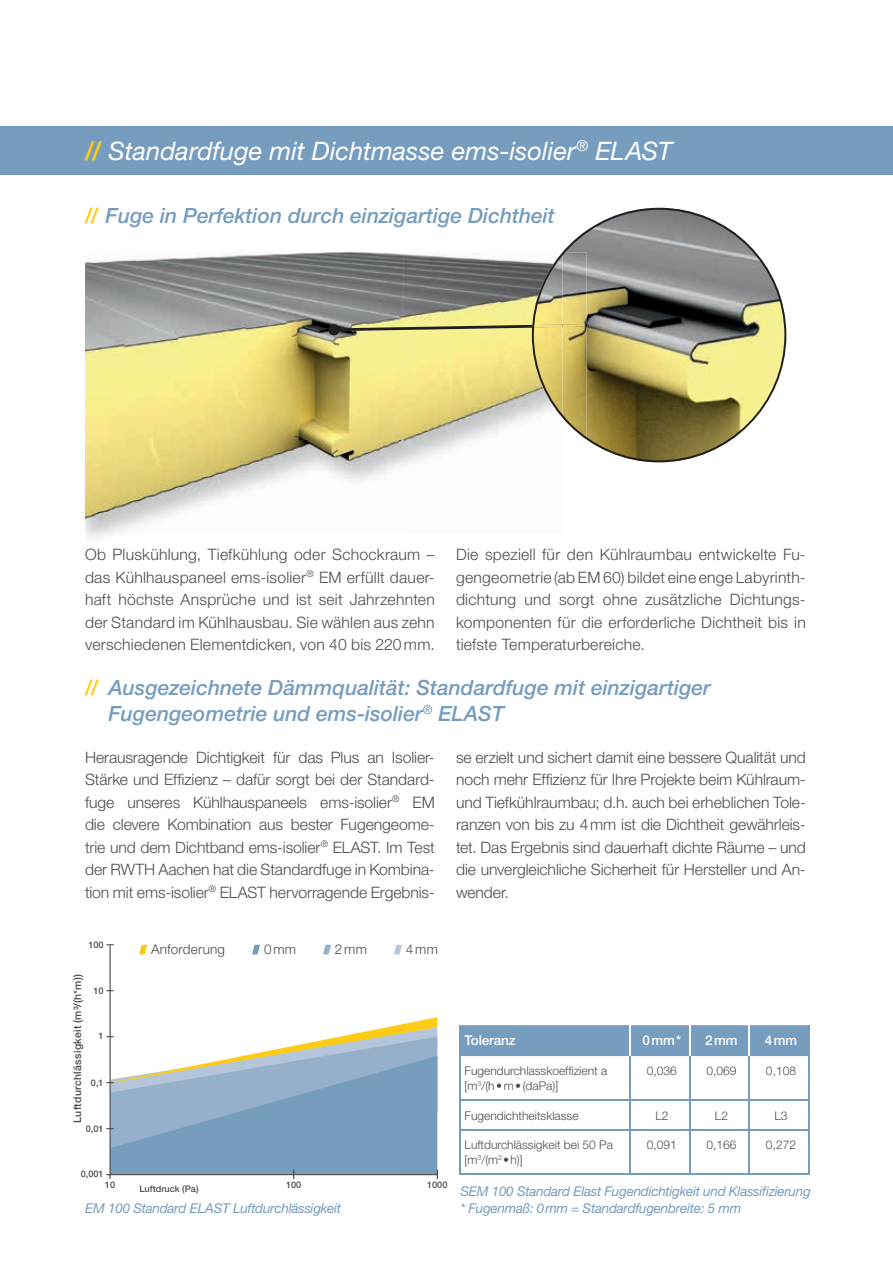
<style>
.page{position:relative;width:893px;height:1263px;background:#fff}
.page>*{position:absolute;margin:0;border:0;box-sizing:border-box;transform-origin:0 0}
.t1{font:italic 25.5px "Helvetica Neue LT Pro";color:#fff}
.t2{font:italic 500 21px/25.2px "Helvetica Neue LT Pro";color:#769cbe}
.t3{font:300 15.75px/22.5px "Helvetica Neue LT Pro";color:#4b4c4d;text-align:justify}
.t4{font:italic 13.5px/16.2px "Helvetica Neue LT Pro";letter-spacing:-.02em;color:#769cbe}
.t5{font:300 13.5px "Helvetica Neue LT Pro";letter-spacing:.015em;color:#4b4c4d}
.t6{font:500 13.5px "Helvetica Neue LT Pro";letter-spacing:-.01em;color:#fff}
.t7{font:300 12px/14.4px "Helvetica Neue LT Pro";color:#4b4c4d}
.t8{font:500 10.5px "Helvetica Neue LT Pro";letter-spacing:.025em;color:#4b4c4d}
.t9{font:500 9.15px "Helvetica Neue LT Pro";color:#4b4c4d}
.s1{font-weight:500;font-style:normal;color:#fecb17}
.s2{color:#fecb17}
</style>
<div class="page">
<div style="left:0;top:127px;width:893px;height:48px;background:#769cbe"></div>
<img style="left:85px;top:251px;width:447px;height:283px">
<div style="left:328px;top:324px;width:12px;height:12px;background:#231f20;border-radius:50%"></div>
<svg style="left:334px;top:324px;width:198px;height:7px"></svg>
<svg style="left:532px;top:208px;width:254px;height:254px"></svg>
<div style="left:461px;top:1025px;width:347px;height:31px;background:#769cbe"></div>
<hr style="left:460px;top:1025px;width:1px;height:31px;background:#769cbe">
<hr style="left:808px;top:1025px;width:2px;height:31px;background:#769cbe">
<hr style="left:460px;top:1056px;width:1px;height:43px;background:#769cbe">
<hr style="left:630px;top:1056px;width:1px;height:43px;background:#769cbe">
<hr style="left:689px;top:1056px;width:2px;height:43px;background:#769cbe">
<hr style="left:749px;top:1056px;width:1px;height:43px;background:#769cbe">
<hr style="left:808px;top:1056px;width:2px;height:43px;background:#769cbe">
<hr style="left:460px;top:1099px;width:170px;height:2px;background:#769cbe">
<svg style="left:460px;top:1101px;width:1px;height:28px"></svg>
<hr style="left:630px;top:1099px;width:60px;height:2px;background:#769cbe">
<svg style="left:630px;top:1101px;width:1px;height:28px"></svg>
<hr style="left:690px;top:1099px;width:59px;height:2px;background:#769cbe">
<hr style="left:689px;top:1101px;width:2px;height:28px;background:#769cbe">
<hr style="left:749px;top:1099px;width:61px;height:2px;background:#769cbe">
<svg style="left:749px;top:1101px;width:1px;height:28px"></svg>
<hr style="left:808px;top:1101px;width:2px;height:28px;background:#769cbe">
<hr style="left:460px;top:1129px;width:170px;height:2px;background:#769cbe">
<hr style="left:460px;top:1131px;width:1px;height:42px;background:#769cbe">
<hr style="left:630px;top:1129px;width:60px;height:2px;background:#769cbe">
<hr style="left:630px;top:1131px;width:1px;height:42px;background:#769cbe">
<hr style="left:690px;top:1129px;width:59px;height:2px;background:#769cbe">
<hr style="left:689px;top:1131px;width:2px;height:42px;background:#769cbe">
<hr style="left:749px;top:1129px;width:61px;height:2px;background:#769cbe">
<hr style="left:749px;top:1131px;width:1px;height:42px;background:#769cbe">
<hr style="left:808px;top:1131px;width:2px;height:42px;background:#769cbe">
<hr style="left:460px;top:1173px;width:170px;height:2px;background:#769cbe">
<hr style="left:630px;top:1173px;width:60px;height:2px;background:#769cbe">
<hr style="left:690px;top:1173px;width:59px;height:2px;background:#769cbe">
<hr style="left:749px;top:1173px;width:61px;height:2px;background:#769cbe">
<hr style="left:630px;top:1025px;width:1px;height:31px;background:#fff">
<hr style="left:689px;top:1025px;width:2px;height:31px;background:#fff">
<hr style="left:749px;top:1025px;width:1px;height:31px;background:#fff">
<svg style="left:139px;top:945px;width:8px;height:9px"></svg>
<svg style="left:252px;top:945px;width:8px;height:9px"></svg>
<svg style="left:323px;top:945px;width:8px;height:9px"></svg>
<svg style="left:394px;top:945px;width:8px;height:9px"></svg>
<hr style="left:109px;top:945px;width:2px;height:234px;background:#4b4c4d">
<svg style="left:106px;top:1017px;width:332px;height:162px"></svg>
<hr style="left:106px;top:1174px;width:331px;height:1px;background:#4b4c4d">
<h1 class="t1" style="left:85px;top:135px;width:589px"><span class="s1">//</span> Standardfuge mit Dichtmasse ems-isolier<sup>®</sup> ELAST</h1>
<h2 class="t2" style="left:85px;top:202px;width:471px"><span class="s2">//</span> Fuge in Perfektion durch einzigartige Dichtheit</h2>
<p class="t3" style="left:85px;top:543px;width:351px">Ob Pluskühlung, Tiefkühlung oder Schockraum – das Kühlhauspaneel ems-isolier<sup>®</sup> EM erfüllt dauer&shy;haft höchs te Ansprüche und ist seit Jahrzehnten der Standard im Kühlhausbau. Sie wählen aus zehn verschiedenen Elementdicken, von 40 bis 220 mm.</p>
<p class="t3" style="left:456px;top:543px;width:351px">Die speziell für den Kühlraumbau entwickelte Fu&shy;gengeometrie (ab EM 60) bildet eine enge Labyrinth&shy;dichtung und sorgt ohne zusätzliche Dichtungs&shy;komponenten für die erforderliche Dichtheit bis in tiefste Temperaturbereiche.</p>
<h2 class="t2" style="left:108px;top:675px;width:604px;text-indent:-23px"><span class="s2">//</span> Ausgezeichnete Dämmqualität: Standardfuge mit einzigartiger<br>Fugengeometrie und ems-isolier<sup>®</sup> ELAST</h2>
<p class="t3" style="left:85px;top:745px;width:351px">Herausragende Dichtigkeit für das Plus an Isolier-Stärke und Effizienz – dafür sorgt bei der Standard&shy;fuge unseres Kühlhauspaneels ems-isolier<sup>®</sup> EM die clevere Kombination aus bester Fugengeome&shy;trie und dem Dichtband ems-isolier<sup>®</sup> ELAST. Im Test der RWTH Aachen hat die Standardfuge in Kombina&shy;tion mit ems-isolier<sup>®</sup> ELAST hervorragende Ergebnis-</p>
<p class="t3" style="left:456px;top:745px;width:351px">se erzielt und sichert damit eine bessere Qualität und noch mehr Effizienz für Ihre Projekte beim Kühlraum&shy;und Tiefkühlraumbau; d.h. auch bei erheblichen Tole&shy;ranzen von bis zu 4 mm ist die Dichtheit gewährleis&shy;tet. Das Ergebnis sind dauerhaft dichte Räume – und die unvergleichliche Sicherheit für Hersteller und An&shy;wender.</p>
<p class="t9" style="left:88px;top:939px;width:17px">100</p>
<p class="t8" style="left:71px;top:1123px;width:150px;rotate:-90deg">Luftdurchlässigkeit (m³/(h*m))</p>
<p class="t9" style="left:93px;top:985px;width:12px">10</p>
<p class="t9" style="left:99px;top:1031px;width:7px">1</p>
<p class="t9" style="left:91px;top:1077px;width:14px">0,1</p>
<p class="t9" style="left:86px;top:1123px;width:19px">0,01</p>
<p class="t9" style="left:81px;top:1168px;width:24px">0,001</p>
<p class="t9" style="left:105px;top:1179px;width:12px">10</p>
<p class="t5" style="left:151px;top:941px;width:75px">Anforderung</p>
<p class="t5" style="left:264px;top:941px;width:34px">0 mm</p>
<p class="t5" style="left:335px;top:941px;width:34px">2 mm</p>
<p class="t5" style="left:406px;top:941px;width:34px">4 mm</p>
<p class="t9" style="left:139px;top:1183px;width:61px">Luftdruck (Pa)</p>
<p class="t9" style="left:286px;top:1179px;width:17px">100</p>
<p class="t9" style="left:427px;top:1179px;width:22px">1000</p>
<p class="t4" style="left:85px;top:1199px;width:257px">EM 100 Standard ELAST Luftdurchlässigkeit</p>
<p class="t6" style="left:465px;top:1032px;width:53px">Toleranz</p>
<p class="t6" style="left:643px;top:1032px;width:40px">0 mm *</p>
<p class="t6" style="left:705px;top:1032px;width:34px">2 mm</p>
<p class="t6" style="left:765px;top:1032px;width:34px">4 mm</p>
<p class="t7" style="left:465px;top:1063px;width:144px">Fugendurchlasskoeffizient a [m<sup>3</sup>/(h • m • (daPa)]</p>
<p class="t7" style="left:647px;top:1063px;width:32px">0,036</p>
<p class="t7" style="left:706px;top:1063px;width:32px">0,069</p>
<p class="t7" style="left:766px;top:1063px;width:32px">0,108</p>
<p class="t7" style="left:465px;top:1108px;width:115px">Fugendichtheitsklasse</p>
<p class="t7" style="left:655px;top:1108px;width:15px">L2</p>
<p class="t7" style="left:715px;top:1108px;width:15px">L2</p>
<p class="t7" style="left:774px;top:1108px;width:15px">L3</p>
<p class="t7" style="left:465px;top:1137px;width:150px">Luftdurchlässigkeit bei 50 Pa [m<sup>3</sup>/(m<sup>2</sup> • h)]</p>
<p class="t7" style="left:647px;top:1137px;width:32px">0,091</p>
<p class="t7" style="left:706px;top:1137px;width:32px">0,166</p>
<p class="t7" style="left:766px;top:1137px;width:32px">0,272</p>
<p class="t4" style="left:460px;top:1183px;width:352px">SEM 100 Standard Elast Fugendichtigkeit und Klassifizierung * Fugenmaß: 0 mm = Standardfugenbreite: 5 mm</p>
</div>
